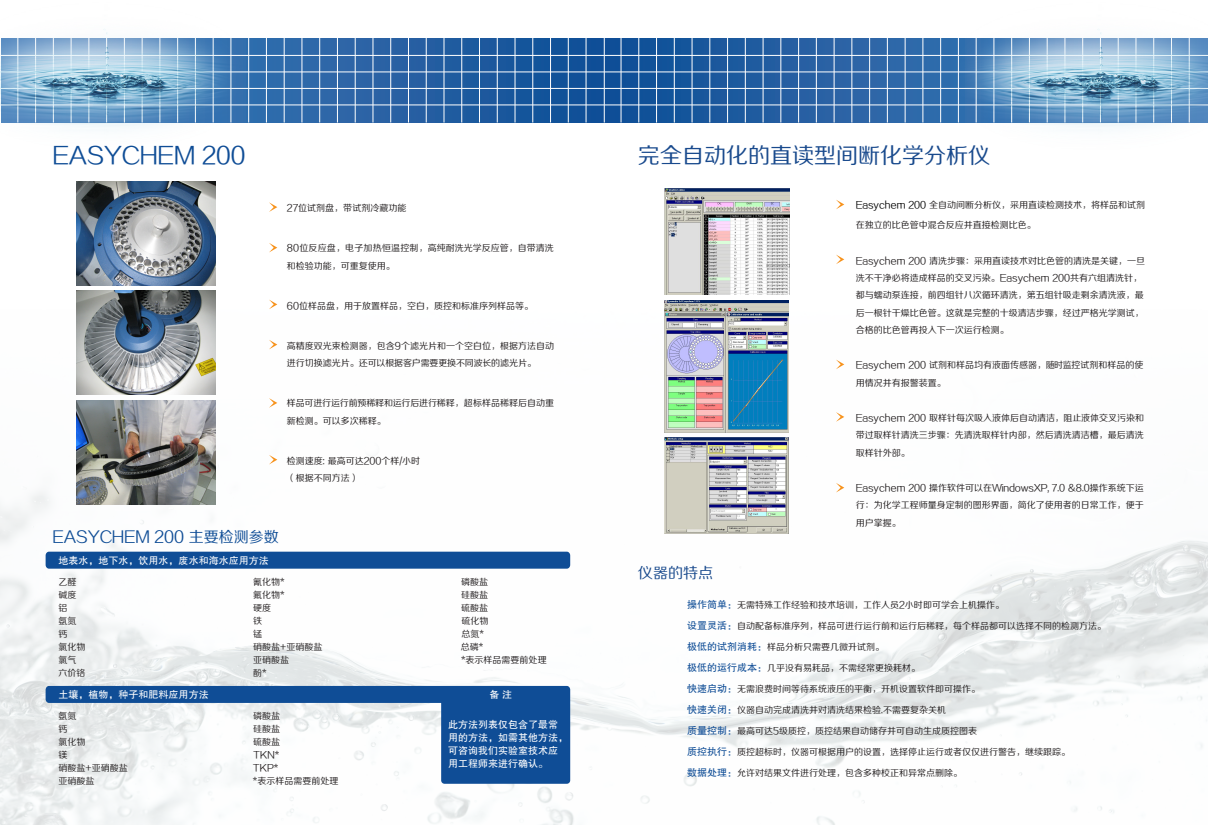
<style>
.page{position:relative;width:1208px;height:825px;background:#fff}
.page>*{position:absolute;margin:0;border:0;box-sizing:border-box;transform-origin:0 0}
.t1{font:22px "FZZHJW GB1 0";color:#194a8d}
.t2{font:22px "FZZHJW GB1 0";color:#0f4d96}
.t3{font:15px "FZZHJW GB1 0";color:#0f4d96}
.t4{font:15px "FZZHJW GB1 0";color:#194a8d}
.t5{font:10px/13px "FZHTJW GB1 0";color:#fff}
.t6{font:9px/17.4px "FZZHJW GB1 0";color:#231f20}
.s1{color:#000001}
.s2{font-family:"FZHTJW GB1 0";font-size:10px;color:#0f4d96}
</style>
<div class="page">
<img style="left:1px;top:188px;width:1206px;height:637px">
<svg style="left:46px;top:686px;width:524px;height:98px"></svg>
<div style="left:46px;top:552px;width:524px;height:17px;background:#0f4d96;border-radius:4px"></div>
<img style="left:77px;top:193px;width:138px;height:93px">
<img style="left:77px;top:291px;width:138px;height:104px">
<img style="left:77px;top:400px;width:138px;height:104px">
<svg style="left:605px;top:39px;width:332px;height:84px;background:#2761a3"></svg>
<hr style="left:621px;top:38px;width:1px;height:85px;background:#fff">
<hr style="left:604px;top:55px;width:604px;height:1px;background:#fff">
<hr style="left:604px;top:72px;width:604px;height:1px;background:#fff">
<hr style="left:604px;top:88px;width:604px;height:1px;background:#fff">
<hr style="left:604px;top:105px;width:604px;height:1px;background:#fff">
<hr style="left:638px;top:38px;width:1px;height:85px;background:#fff">
<hr style="left:656px;top:38px;width:1px;height:85px;background:#fff">
<hr style="left:674px;top:38px;width:1px;height:85px;background:#fff">
<hr style="left:692px;top:38px;width:1px;height:85px;background:#fff">
<hr style="left:709px;top:38px;width:1px;height:85px;background:#fff">
<hr style="left:727px;top:38px;width:1px;height:85px;background:#fff">
<hr style="left:745px;top:38px;width:1px;height:85px;background:#fff">
<hr style="left:763px;top:38px;width:1px;height:85px;background:#fff">
<hr style="left:780px;top:38px;width:1px;height:85px;background:#fff">
<hr style="left:798px;top:38px;width:1px;height:85px;background:#fff">
<hr style="left:816px;top:38px;width:1px;height:85px;background:#fff">
<hr style="left:834px;top:38px;width:1px;height:85px;background:#fff">
<hr style="left:851px;top:38px;width:1px;height:85px;background:#fff">
<hr style="left:869px;top:38px;width:1px;height:85px;background:#fff">
<hr style="left:887px;top:38px;width:1px;height:85px;background:#fff">
<hr style="left:905px;top:38px;width:1px;height:85px;background:#fff">
<hr style="left:922px;top:38px;width:1px;height:85px;background:#fff">
<img style="left:937px;top:29px;width:271px;height:164px">
<svg style="left:267px;top:39px;width:337px;height:84px;background:#2862a3"></svg>
<hr style="left:1px;top:55px;width:604px;height:1px;background:#fff">
<hr style="left:1px;top:72px;width:604px;height:1px;background:#fff">
<hr style="left:1px;top:88px;width:604px;height:1px;background:#fff">
<hr style="left:1px;top:105px;width:604px;height:1px;background:#fff">
<hr style="left:284px;top:38px;width:1px;height:85px;background:#fff">
<hr style="left:302px;top:38px;width:1px;height:85px;background:#fff">
<hr style="left:319px;top:38px;width:1px;height:85px;background:#fff">
<hr style="left:337px;top:38px;width:1px;height:85px;background:#fff">
<hr style="left:355px;top:38px;width:1px;height:85px;background:#fff">
<hr style="left:373px;top:38px;width:1px;height:85px;background:#fff">
<hr style="left:390px;top:38px;width:1px;height:85px;background:#fff">
<hr style="left:408px;top:38px;width:1px;height:85px;background:#fff">
<hr style="left:426px;top:38px;width:1px;height:85px;background:#fff">
<hr style="left:444px;top:38px;width:1px;height:85px;background:#fff">
<hr style="left:461px;top:38px;width:1px;height:85px;background:#fff">
<hr style="left:479px;top:38px;width:1px;height:85px;background:#fff">
<hr style="left:497px;top:38px;width:1px;height:85px;background:#fff">
<hr style="left:515px;top:38px;width:1px;height:85px;background:#fff">
<hr style="left:532px;top:38px;width:1px;height:85px;background:#fff">
<hr style="left:550px;top:38px;width:1px;height:85px;background:#fff">
<hr style="left:568px;top:38px;width:1px;height:85px;background:#fff">
<hr style="left:586px;top:38px;width:1px;height:85px;background:#fff">
<svg style="left:269px;top:202px;width:8px;height:10px"></svg>
<svg style="left:269px;top:243px;width:8px;height:9px"></svg>
<svg style="left:269px;top:300px;width:8px;height:9px"></svg>
<svg style="left:269px;top:340px;width:8px;height:9px"></svg>
<svg style="left:269px;top:398px;width:8px;height:10px"></svg>
<svg style="left:269px;top:455px;width:8px;height:9px"></svg>
<svg style="left:836px;top:200px;width:8px;height:9px"></svg>
<svg style="left:836px;top:255px;width:8px;height:9px"></svg>
<svg style="left:836px;top:360px;width:8px;height:9px"></svg>
<svg style="left:836px;top:412px;width:8px;height:10px"></svg>
<svg style="left:836px;top:483px;width:8px;height:9px"></svg>
<img style="left:664px;top:189px;width:125px;height:106px">
<img style="left:664px;top:300px;width:125px;height:133px">
<img style="left:664px;top:438px;width:125px;height:96px">
<img style="left:0;top:29px;width:266px;height:164px">
<h1 class="t2" style="left:52px;top:144px;width:194px">EASYCHEM 200</h1>
<p class="t6" style="left:287px;top:200px;width:121px">27位试剂盘，带试剂冷藏功能</p>
<p class="t6" style="left:287px;top:240px;width:268px">80位反应盘，电子加热恒温控制，高纯耐洗光学反应管，自带清洗和检验功能，可重复使用。</p>
<p class="t6" style="left:287px;top:297px;width:248px">60位样品盘，用于放置样品，空白，质控和标准序列样品等。</p>
<p class="t6" style="left:287px;top:338px;width:269px">高精度双光束检测器，包含9个滤光片和一个空白位，根据方法自动进行切换滤光片。还可以根据客户需要更换不同波长的滤光片。</p>
<p class="t6" style="left:287px;top:395px;width:269px">样品可进行运行前预稀释和运行后进行稀释，超标样品稀释后自动重新检测。可以多次稀释。</p>
<p class="t6" style="left:287px;top:453px;width:135px">检测速度: 最高可达200个样/小时（根据不同方法）</p>
<h2 class="t3" style="left:52px;top:528px;width:228px">EASYCHEM 200 主要检测参数</h2>
<p class="t6" style="left:59px;top:573px;width:19px">乙醛</p>
<p class="t6" style="left:253px;top:573px;width:33px">氰化物*</p>
<p class="t6" style="left:461px;top:573px;width:28px">磷酸盐</p>
<p class="t6" style="left:59px;top:586px;width:19px">碱度</p>
<p class="t6" style="left:253px;top:586px;width:33px">氟化物*</p>
<p class="t6" style="left:461px;top:586px;width:28px">硅酸盐</p>
<p class="t6" style="left:59px;top:599px;width:10px">铝</p>
<p class="t6" style="left:253px;top:599px;width:19px">硬度</p>
<p class="t6" style="left:461px;top:599px;width:28px">硫酸盐</p>
<p class="t6" style="left:59px;top:612px;width:19px">氨氮</p>
<p class="t6" style="left:253px;top:612px;width:10px">铁</p>
<p class="t6" style="left:461px;top:612px;width:28px">硫化物</p>
<p class="t6" style="left:59px;top:625px;width:10px">钙</p>
<p class="t6" style="left:253px;top:625px;width:10px">锰</p>
<p class="t6" style="left:461px;top:625px;width:24px">总氮*</p>
<p class="t6" style="left:59px;top:638px;width:28px">氯化物</p>
<p class="t6" style="left:253px;top:638px;width:71px">硝酸盐+亚硝酸盐</p>
<p class="t6" style="left:461px;top:638px;width:24px">总磷*</p>
<p class="t6" style="left:59px;top:651px;width:19px">氯气</p>
<p class="t6" style="left:253px;top:651px;width:37px">亚硝酸盐</p>
<p class="t6" style="left:461px;top:651px;width:87px">*表示样品需要前处理</p>
<p class="t6" style="left:59px;top:664px;width:28px">六价铬</p>
<p class="t6" style="left:253px;top:664px;width:15px">酚*</p>
<p class="t6" style="left:59px;top:708px;width:19px">氨氮</p>
<p class="t6" style="left:253px;top:708px;width:28px">磷酸盐</p>
<p class="t6" style="left:59px;top:721px;width:10px">钙</p>
<p class="t6" style="left:253px;top:721px;width:28px">硅酸盐</p>
<p class="t6" style="left:59px;top:734px;width:28px">氯化物</p>
<p class="t6" style="left:253px;top:734px;width:28px">硫酸盐</p>
<p class="t6" style="left:59px;top:747px;width:10px">镁</p>
<p class="t6" style="left:253px;top:747px;width:27px">TKN*</p>
<p class="t6" style="left:59px;top:760px;width:71px">硝酸盐+亚硝酸盐</p>
<p class="t6" style="left:253px;top:760px;width:27px">TKP*</p>
<p class="t6" style="left:59px;top:773px;width:37px">亚硝酸盐</p>
<p class="t6" style="left:253px;top:773px;width:87px">*表示样品需要前处理</p>
<p class="t5" style="left:59px;top:554px;width:212px">地表水，地下水，饮用水，废水和海水应用方法</p>
<p class="t5" style="left:59px;top:688px;width:152px">土壤，植物，种子和肥料应用方法</p>
<p class="t5" style="left:489px;top:688px;width:24px">备 注</p>
<p class="t5" style="left:448px;top:718px;width:121px">此方法列表仅包含了最常用的方法，如需其他方法，可咨询我们实验室技术应用工程师来进行确认。</p>
<h1 class="t1" style="left:638px;top:144px;width:353px">完全自动化的直读型间断化学分析仪</h1>
<p class="t6" style="left:855px;top:197px;width:291px"><span class="s1">Easychem 200</span> 全自动间断分析仪，采用直读检测技术，将样品和试剂</p>
<p class="t6" style="left:855px;top:217px;width:181px">在独立的比色管中混合反应并直接检测比色。</p>
<p class="t6" style="left:855px;top:252px;width:291px">Easychem 200 清洗步骤：采用直读技术对比色管的清洗是关键，一旦洗不干净必将造成样品的交叉污染。Easychem 200共有六组清洗针，都与蠕动泵连接，前四组针八次循环清洗，第五组针吸走剩余清洗液，最后一根针干燥比色管。这就是完整的十级清洁步骤，经过严格光学测试，合格的比色管再投入下一次运行检测。</p>
<p class="t6" style="left:855px;top:357px;width:289px">Easychem 200 试剂和样品均有液面传感器，随时监控试剂和样品的使用情况并有报警装置。</p>
<p class="t6" style="left:855px;top:410px;width:290px;text-align:justify">Easychem 200 取样针每次吸入液体后自动清洁，阻止液体交叉污染和带过取样针清洗三步骤：先清洗取样针内部，然后清洗清洁槽，最后清洗取样针外部。</p>
<p class="t6" style="left:855px;top:480px;width:289px;text-align:justify">Easychem 200 操作软件可以在WindowsXP, 7.0 &amp;8.0操作系统下运行：为化学工程师量身定制的图形界面，简化了使用者的日常工作，便于用户掌握。</p>
<h2 class="t4" style="left:638px;top:565px;width:76px">仪器的特点</h2>
<p class="t6" style="left:687px;top:597px;width:318px"><span class="s2">操作简单：</span>无需特殊工作经验和技术培训，工作人员2小时即可学会上机操作。</p>
<p class="t6" style="left:687px;top:618px;width:420px"><span class="s2">设置灵活：</span>自动配备标准序列，样品可进行运行前和运行后稀释，每个样品都可以选择不同的检测方法。</p>
<p class="t6" style="left:687px;top:639px;width:198px"><span class="s2">极低的试剂消耗：</span>样品分析只需要几微升试剂。</p>
<p class="t6" style="left:687px;top:660px;width:234px"><span class="s2">极低的运行成本：</span>几乎没有易耗品，不需经常更换耗材。</p>
<p class="t6" style="left:687px;top:681px;width:294px"><span class="s2">快速启动：</span>无需浪费时间等待系统液压的平衡，开机设置软件即可操作。</p>
<p class="t6" style="left:687px;top:702px;width:260px"><span class="s2">快速关闭：</span>仪器自动完成清洗并对清洗结果检验.不需要复杂关机</p>
<p class="t6" style="left:687px;top:723px;width:291px"><span class="s2">质量控制：</span>最高可达5级质控，质控结果自动储存并可自动生成质控图表</p>
<p class="t6" style="left:687px;top:744px;width:384px"><span class="s2">质控执行：</span>质控超标时，仪器可根据用户的设置，选择停止运行或者仅仅进行警告，继续跟踪。</p>
<p class="t6" style="left:687px;top:765px;width:276px"><span class="s2">数据处理：</span>允许对结果文件进行处理，包含多种校正和异常点删除。</p>
</div>
